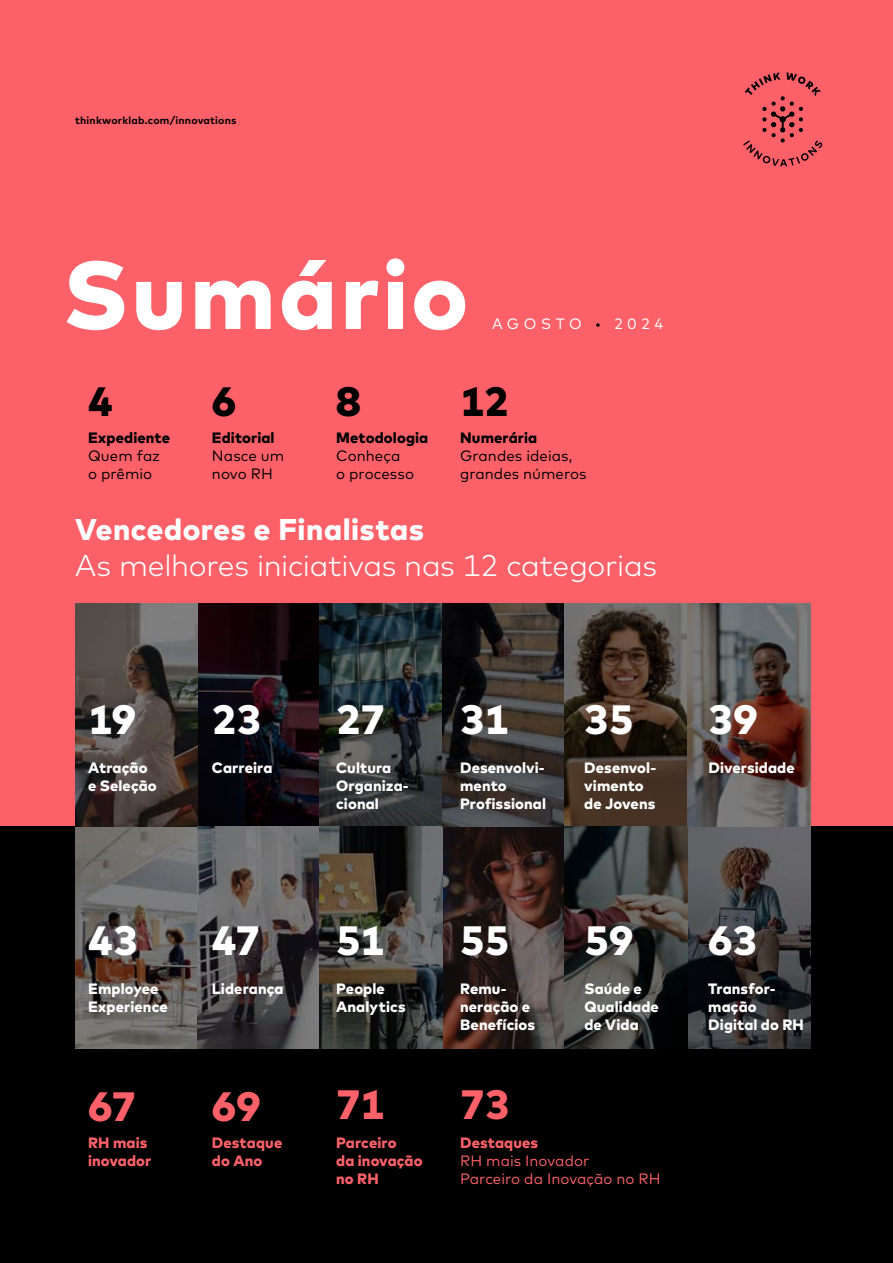
<style>
.page{position:relative;width:893px;height:1263px;background:#fff}
.page>*{position:absolute;margin:0;border:0;box-sizing:border-box;transform-origin:0 0}
.t1{font:800 95.85px "Mark";letter-spacing:.035em;color:#fff}
.t2{font:800 40.95px "Mark";color:#fff}
.t3{font:800 40.95px "Mark";letter-spacing:-.01em;color:#fc6169}
.t4{font:800 40.95px "Mark";color:#000}
.t5{font:300 30px "Mark";letter-spacing:-.01em;color:#fff}
.t6{font:800 30px "Mark";letter-spacing:.02em;color:#fff}
.t7{font:800 15px/18px "Mark";letter-spacing:.01em;color:#fff}
.t8{font:15px/18px "Mark";letter-spacing:.005em;color:#000}
.t9{font:800 15px/18px "Mark";letter-spacing:.01em;color:#fc6169}
.t10{font:800 15px "Mark";letter-spacing:.01em;color:#000}
.t11{font:15px/18px "Mark";letter-spacing:.005em;color:#fc6169}
.t12{font:15px "Mark";letter-spacing:.295em;color:#fff}
.t13{font:700 10.5px "Mark";letter-spacing:.02em;color:#000}
.s1{color:#000}
</style>
<div class="page">
<div style="left:0;top:0;width:893px;height:826px;background:#fc6169"></div>
<svg style="left:75px;top:603px;width:735px;height:223px;background:#3a3332"></svg>
<svg style="left:743px;top:72px;width:79px;height:95px"></svg>
<svg style="left:0;top:826px;width:893px;height:437px;background:#1d1b1b"></svg>
<p class="t13" style="left:75px;top:113px;width:163px">thinkworklab.com/innovations</p>
<h1 class="t1" style="left:63px;top:232px;width:406px">Sumário</h1>
<p class="t12" style="left:492px;top:314px;width:173px">AGOSTO <span class="s1">•</span> 2024</p>
<h2 class="t4" style="left:88px;top:374px;width:26px">4</h2>
<p class="t10" style="left:88px;top:428px;width:84px">Expediente</p>
<p class="t8" style="left:88px;top:446px;width:74px">Quem faz o prêmio</p>
<h2 class="t4" style="left:212px;top:374px;width:26px">6</h2>
<p class="t10" style="left:212px;top:428px;width:64px">Editorial</p>
<p class="t8" style="left:212px;top:446px;width:74px">Nasce um novo RH</p>
<h2 class="t4" style="left:336px;top:374px;width:26px">8</h2>
<p class="t10" style="left:336px;top:428px;width:94px">Metodologia</p>
<p class="t8" style="left:336px;top:446px;width:79px">Conheça<br>o processo</p>
<h2 class="t4" style="left:460px;top:374px;width:50px">12</h2>
<p class="t10" style="left:460px;top:428px;width:79px">Numerária</p>
<p class="t8" style="left:460px;top:446px;width:128px">Grandes ideias, grandes números</p>
<h3 class="t6" style="left:75px;top:510px;width:351px">Vencedores e Finalistas</h3>
<h3 class="t5" style="left:75px;top:547px;width:583px">As melhores iniciativas nas 12 categorias</h3>
<h2 class="t2" style="left:88px;top:693px;width:49px">19</h2>
<p class="t7" style="left:88px;top:758px;width:70px">Atração e Seleção</p>
<h2 class="t2" style="left:212px;top:693px;width:51px">23</h2>
<p class="t7" style="left:212px;top:758px;width:62px">Carreira</p>
<h2 class="t2" style="left:88px;top:914px;width:51px">43</h2>
<p class="t7" style="left:88px;top:979px;width:81px">Employee<br>Experience</p>
<h2 class="t3" style="left:88px;top:1080px;width:49px">67</h2>
<p class="t9" style="left:88px;top:1133px;width:65px">RH mais inovador</p>
<h2 class="t2" style="left:212px;top:914px;width:50px">47</h2>
<p class="t7" style="left:212px;top:979px;width:73px">Liderança</p>
<h2 class="t3" style="left:212px;top:1080px;width:50px">69</h2>
<p class="t9" style="left:212px;top:1133px;width:72px">Destaque do Ano</p>
<h2 class="t2" style="left:336px;top:693px;width:50px">27</h2>
<p class="t7" style="left:336px;top:758px;width:74px">Cultura<br>Organiza&shy;cional</p>
<h2 class="t2" style="left:460px;top:693px;width:50px">31</h2>
<p class="t7" style="left:460px;top:758px;width:87px">Desenvolvi&shy;mento<br>Profissional</p>
<h2 class="t2" style="left:584px;top:693px;width:51px">35</h2>
<p class="t7" style="left:584px;top:758px;width:73px">Desenvol&shy;vimento de Jovens</p>
<h2 class="t2" style="left:336px;top:914px;width:50px">51</h2>
<p class="t7" style="left:336px;top:979px;width:71px">People<br>Analytics</p>
<h2 class="t3" style="left:336px;top:1078px;width:50px">71</h2>
<p class="t9" style="left:336px;top:1133px;width:88px">Parceiro<br>da inovação no RH</p>
<h2 class="t2" style="left:460px;top:914px;width:51px">55</h2>
<p class="t7" style="left:460px;top:979px;width:76px">Remu&shy;neração e<br>Benefícios</p>
<h2 class="t2" style="left:584px;top:914px;width:50px">59</h2>
<p class="t7" style="left:584px;top:979px;width:76px">Saúde e<br>Qualidade de Vida</p>
<h2 class="t3" style="left:460px;top:1078px;width:51px">73</h2>
<p class="t9" style="left:460px;top:1133px;width:80px">Destaques</p>
<p class="t11" style="left:460px;top:1151px;width:202px">RH mais Inovador<br>Parceiro da Inovação no RH</p>
<h2 class="t2" style="left:708px;top:693px;width:51px">39</h2>
<p class="t7" style="left:708px;top:758px;width:88px">Diversidade</p>
<h2 class="t2" style="left:708px;top:914px;width:51px">63</h2>
<p class="t7" style="left:708px;top:979px;width:97px">Transfor&shy;mação<br>Digital do RH</p>
</div>
